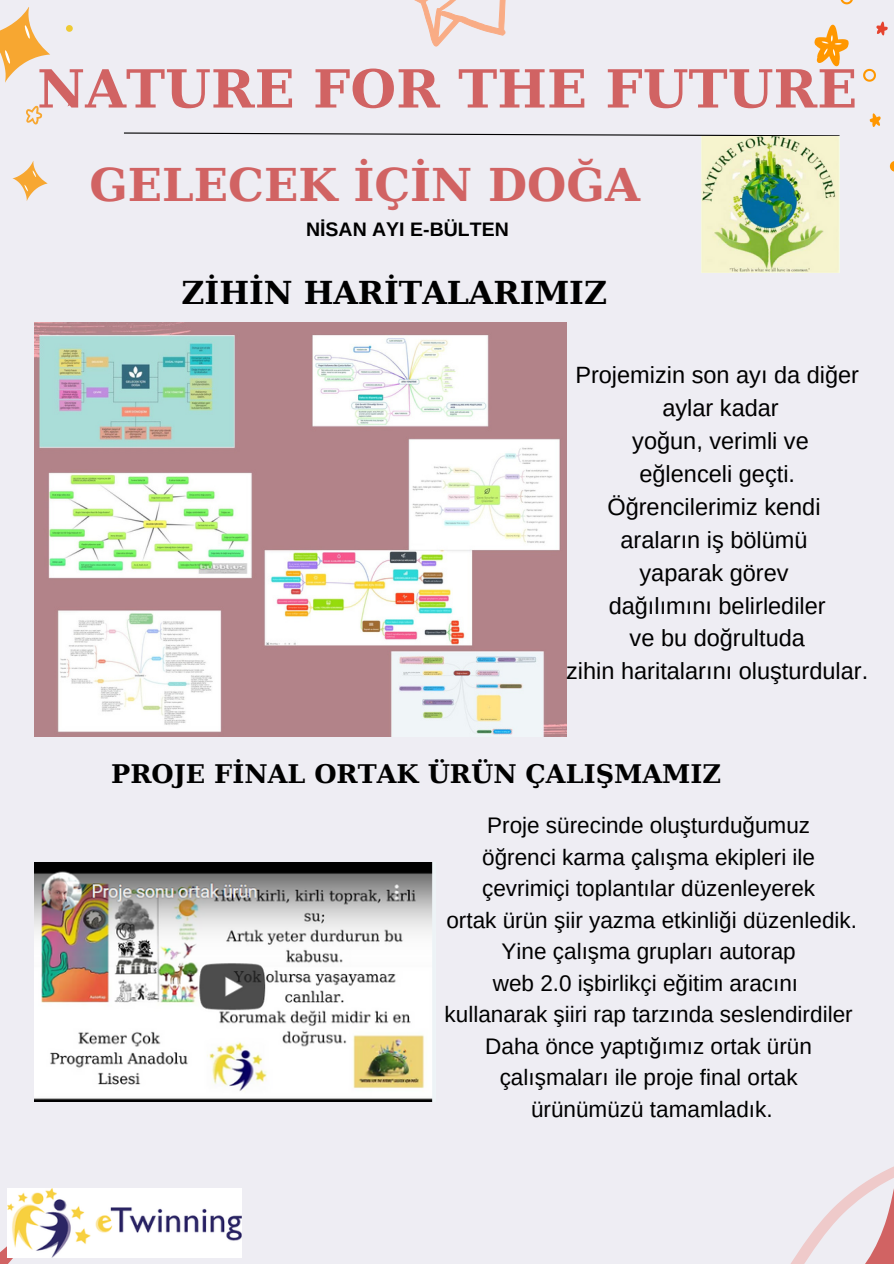
<style>
.page{position:relative;width:894px;height:1264px;background:#fff}
.page>*{position:absolute;margin:0;border:0;box-sizing:border-box;transform-origin:0 0}
.t1{font:700 52.5px "DejaVu Serif";color:#d16363}
.t2{font:700 45px "DejaVu Serif";color:#d16363}
.t3{font:700 31.5px "DejaVu Serif";color:#000}
.t4{font:700 25.5px "DejaVu Serif";color:#000}
.t5{font:23.55px "Arimo";color:#000}
.t6{font:22.5px "Arimo";color:#000}
.t7{font:700 19.5px "Arimo";color:#000}
</style>
<div class="page">
<div style="left:0;top:0;width:893px;height:1263px;background:#eeedf3"></div>
<svg style="left:791px;top:1167px;width:102px;height:96px"></svg>
<svg style="left:0;top:7px;width:78px;height:194px"></svg>
<svg style="left:0;top:1101px;width:162px;height:162px"></svg>
<svg style="left:124px;top:0;width:769px;height:238px"></svg>
<img style="left:701px;top:136px;width:138px;height:137px">
<img style="left:7px;top:1188px;width:234px;height:69px">
<img style="left:34px;top:323px;width:532px;height:413px">
<img style="left:34px;top:862px;width:399px;height:239px">
<p class="t1" style="left:37px;top:58px;width:821px">NATURE FOR THE FUTURE</p>
<p class="t2" style="left:89px;top:159px;width:552px">GELECEK İÇİN DOĞA</p>
<p class="t7" style="left:306px;top:219px;width:204px">NİSAN AYI E-BÜLTEN</p>
<p class="t3" style="left:181px;top:274px;width:427px">ZİHİN HARİTALARIMIZ</p>
<p class="t5" style="left:575px;top:361px;width:285px">Projemizin son ayı da diğer</p>
<p class="t5" style="left:662px;top:394px;width:118px">aylar kadar</p>
<p class="t5" style="left:632px;top:427px;width:178px">yoğun, verimli ve</p>
<p class="t5" style="left:639px;top:460px;width:157px">eğlenceli geçti.</p>
<p class="t5" style="left:607px;top:493px;width:215px">Öğrencilerimiz kendi</p>
<p class="t5" style="left:620px;top:526px;width:188px">araların iş bölümü</p>
<p class="t5" style="left:639px;top:559px;width:151px">yaparak görev</p>
<p class="t5" style="left:608px;top:592px;width:218px">dağılımını belirlediler</p>
<p class="t5" style="left:629px;top:625px;width:177px">ve bu doğrultuda</p>
<p class="t5" style="left:566px;top:658px;width:303px">zihin haritalarını oluşturdular.</p>
<p class="t4" style="left:111px;top:759px;width:611px">PROJE FİNAL ORTAK ÜRÜN ÇALIŞMAMIZ</p>
<p class="t6" style="left:487px;top:812px;width:324px">Proje sürecinde oluşturduğumuz</p>
<p class="t6" style="left:482px;top:844px;width:334px">öğrenci karma çalışma ekipleri ile</p>
<p class="t6" style="left:482px;top:875px;width:334px">çevrimiçi toplantılar düzenleyerek</p>
<p class="t6" style="left:446px;top:907px;width:412px">ortak ürün şiir yazma etkinliği düzenledik.</p>
<p class="t6" style="left:501px;top:938px;width:295px">Yine çalışma grupları autorap</p>
<p class="t6" style="left:492px;top:970px;width:307px">web 2.0 işbirlikçi eğitim aracını</p>
<p class="t6" style="left:444px;top:1002px;width:409px">kullanarak şiiri rap tarzında seslendirdiler</p>
<p class="t6" style="left:485px;top:1033px;width:328px">Daha önce yaptığımız ortak ürün</p>
<p class="t6" style="left:499px;top:1065px;width:299px">çalışmaları ile proje final ortak</p>
<p class="t6" style="left:531px;top:1096px;width:243px">ürünümüzü tamamladık.</p>
</div>
